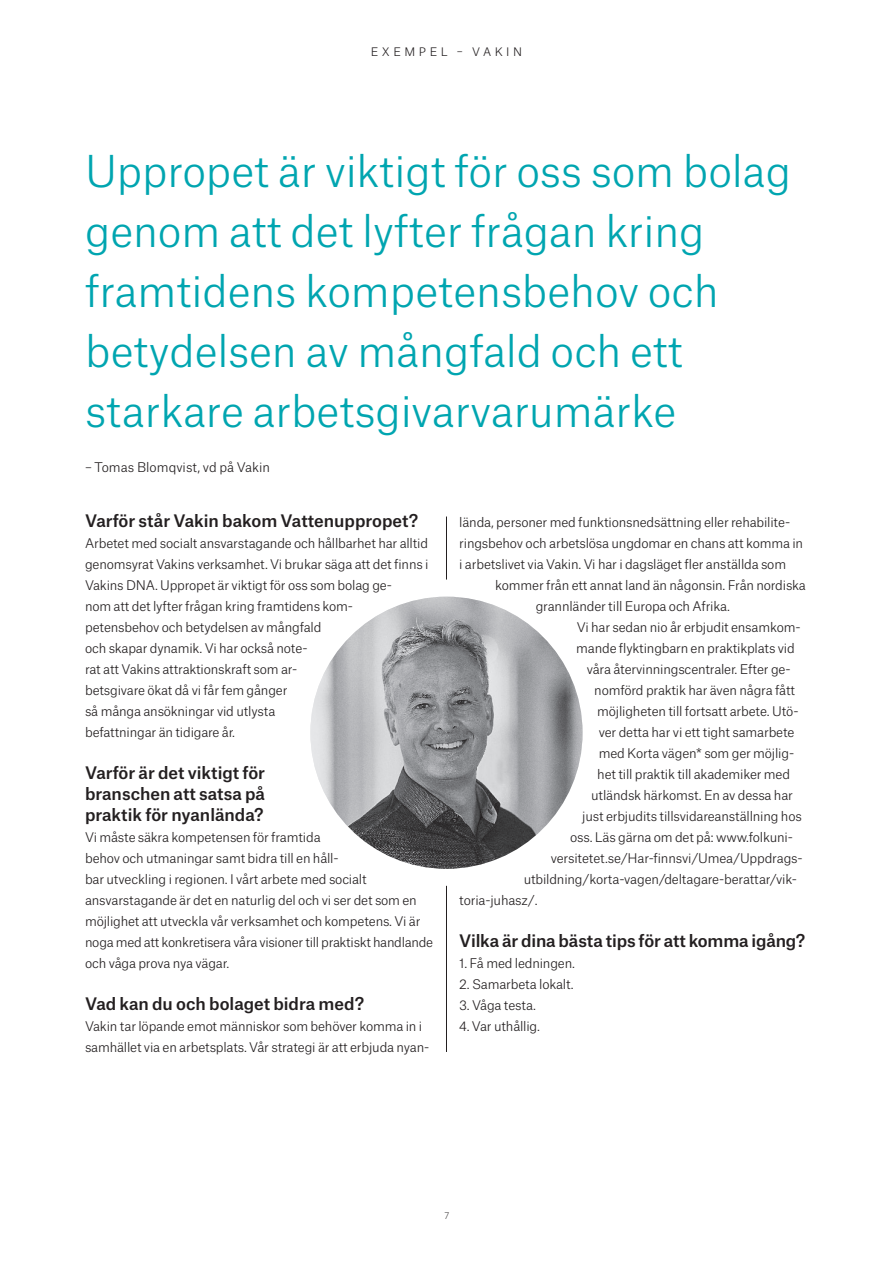
<style>
.page{position:relative;width:893px;height:1263px;background:#fff}
.page>*{position:absolute;margin:0;border:0;box-sizing:border-box;transform-origin:0 0}
.t1{font:300 42px/60px "Atlas Grotesk";letter-spacing:-.005em;color:#00a5b0}
.t2{font:500 16.5px/21px "Atlas Grotesk";color:#231f20;text-align:justify}
.t3{font:300 12.75px/21px "Atlas Grotesk";letter-spacing:-.015em;color:#231f20}
.t4{font:300 11.25px "Atlas Grotesk";letter-spacing:.31em;color:#231f20}
.t5{font:100 9px "Atlas Grotesk";color:#231f20}
</style>
<div class="page">
<img style="left:310px;top:597px;width:273px;height:272px;border-radius:136px">
<hr style="left:446px;top:516px;width:1px;height:63px;background:#231f20">
<hr style="left:446px;top:886px;width:1px;height:166px;background:#231f20">
<p class="t4" style="left:371px;top:43px;width:153px">EXEMPEL – VAKIN</p>
<p class="t1" style="left:85px;top:137px;width:708px">Uppropet är viktigt för oss som bolag genom att det lyfter frågan kring framtidens kompetensbehov och betydelsen av mångfald och ett starkare arbetsgivarvarumärke</p>
<p class="t3" style="left:85px;top:455px;width:187px">– Tomas Blomqvist, vd på Vakin</p>
<p class="t2" style="left:85px;top:508px;width:335px">Varför står Vakin bakom Vattenuppropet?</p>
<p class="t3" style="left:85px;top:531px;width:345px">Arbetet med socialt ansvarstagande och hållbarhet har alltid genomsyrat Vakins verksamhet. Vi brukar säga att det finns i Vakins DNA. Uppropet är viktigt för oss som bolag ge-<br>nom att det lyfter frågan kring framtidens kom&shy;petensbehov och betydelsen av mångfald<br>och skapar dynamik. Vi har också note-<br>rat att Vakins attraktionskraft som ar-<br>betsgivare ökat då vi får fem gånger<br>så många ansökningar vid utlysta<br>befattningar än tidigare år.</p>
<p class="t2" style="left:85px;top:760px;width:182px">Varför är det viktigt för branschen att satsa på praktik för nyanlända?</p>
<p class="t3" style="left:85px;top:825px;width:350px">Vi måste säkra kompetensen för framtida<br>behov och utmaningar samt bidra till en håll-<br>bar utveckling i regionen. I vårt arbete med socialt ansvarstagande är det en naturlig del och vi ser det som en möjlighet att utveckla vår verksamhet och kompetens. Vi är noga med att konkretisera våra visioner till praktiskt handlande och våga prova nya vägar.</p>
<p class="t2" style="left:85px;top:991px;width:281px">Vad kan du och bolaget bidra med?</p>
<p class="t3" style="left:85px;top:1014px;width:346px">Vakin tar löpande emot människor som behöver komma in i samhället via en arbetsplats. Vår strategi är att erbjuda nyan-</p>
<p class="t3" style="left:459px;top:510px;width:332px">lända, personer med funktionsnedsättning eller rehabilite-</p>
<p class="t3" style="left:459px;top:531px;width:345px">ringsbehov och arbetslösa ungdomar en chans att komma in</p>
<p class="t3" style="left:459px;top:552px;width:328px">i arbetslivet via Vakin. Vi har i dagsläget fler anställda som</p>
<p class="t3" style="left:495px;top:573px;width:312px">kommer från ett annat land än någonsin. Från nordiska</p>
<p class="t3" style="left:536px;top:594px;width:194px">grannländer till Europa och Afrika.</p>
<p class="t3" style="left:577px;top:615px;width:225px">Vi har sedan nio år erbjudit ensamkom-</p>
<p class="t3" style="left:576px;top:636px;width:220px">mande flyktingbarn en praktikplats vid</p>
<p class="t3" style="left:587px;top:657px;width:205px">våra återvinningscentraler. Efter ge-</p>
<p class="t3" style="left:594px;top:678px;width:202px">nomförd praktik har även några fått</p>
<p class="t3" style="left:597px;top:699px;width:203px">möjligheten till fortsatt arbete. Utö-</p>
<p class="t3" style="left:599px;top:720px;width:197px">ver detta har vi ett tight samarbete</p>
<p class="t3" style="left:599px;top:741px;width:197px">med Korta vägen* som ger möjlig-</p>
<p class="t3" style="left:597px;top:762px;width:194px">het till praktik till akademiker med</p>
<p class="t3" style="left:591px;top:783px;width:203px">utländsk härkomst. En av dessa har</p>
<p class="t3" style="left:582px;top:804px;width:221px">just erbjudits tillsvidareanställning hos</p>
<p class="t3" style="left:570px;top:825px;width:224px">oss. Läs gärna om det på: www.folkuni-</p>
<p class="t3" style="left:551px;top:846px;width:253px">versitetet.se/Har-finnsvi/Umea/Uppdrags-</p>
<p class="t3" style="left:524px;top:867px;width:275px">utbildning/korta-vagen/deltagare-berattar/vik-</p>
<p class="t3" style="left:459px;top:888px;width:78px">toria-juhasz/.</p>
<p class="t2" style="left:459px;top:928px;width:348px">Vilka är dina bästa tips för att komma igång?</p>
<p class="t3" style="left:459px;top:951px;width:116px">1. Få med ledningen.</p>
<p class="t3" style="left:459px;top:972px;width:114px">2. Samarbeta lokalt.</p>
<p class="t3" style="left:459px;top:993px;width:77px">3. Våga testa.</p>
<p class="t3" style="left:459px;top:1014px;width:81px">4. Var uthållig.</p>
<p class="t5" style="left:444px;top:1208px;width:6px">7</p>
</div>
